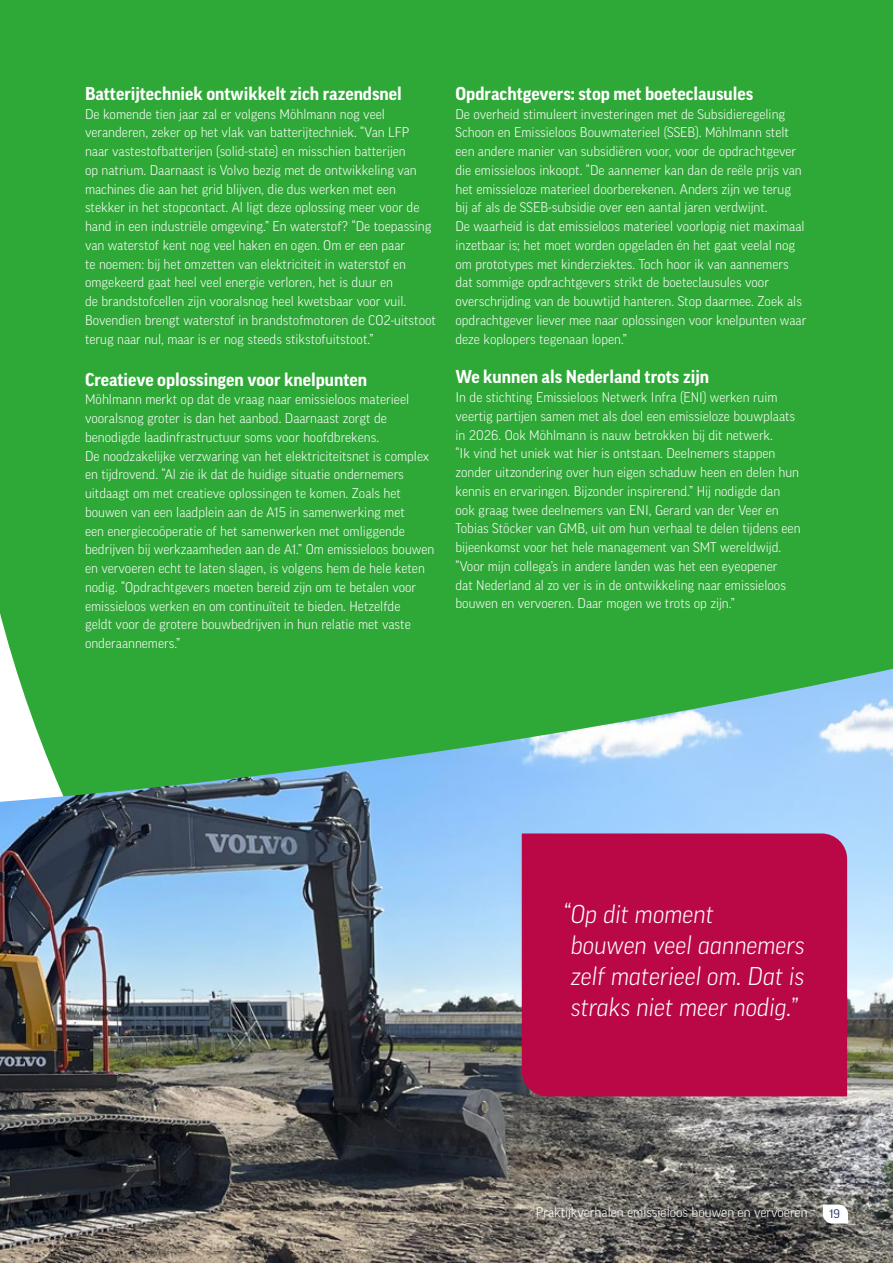
<style>
.page{position:relative;width:893px;height:1263px;background:#fff}
.page>*{position:absolute;margin:0;border:0;box-sizing:border-box;transform-origin:0 0}
.t1{font:italic 300 24.9px/31px "Good Pro";color:#fff}
.t2{font:700 18px "Good Pro";color:#fff}
.t3{font:300 13.5px/18.8px "Good Pro";color:#fff}
.t4{font:12px "Good Pro";color:#192a67}
</style>
<div class="page">
<div style="left:0;top:0;width:893px;height:669px;background:#2ea836"></div>
<img style="left:0;top:669px;width:893px;height:594px">
<div style="left:522px;top:833px;width:325px;height:263px;background:#b90845"></div>
<svg style="left:823px;top:1204px;width:25px;height:19px"></svg>
<h2 class="t2" style="left:85px;top:83px;width:318px">Batterijtechniek ontwikkelt zich razendsnel</h2>
<p class="t3" style="left:85px;top:104px;width:352px">De komende tien jaar zal er volgens Möhlmann nog veel veranderen, zeker op het vlak van batterijtechniek. “Van LFP naar vastestofbatterijen (solid-state) en misschien batterijen<br>op natrium. Daarnaast is Volvo bezig met de ontwikkeling van machines die aan het grid blijven, die dus werken met een stekker in het stopcontact. Al ligt deze oplossing meer voor de hand in een industriële omgeving.” En waterstof? “De toepassing van waterstof kent nog veel haken en ogen. Om er een paar<br>te noemen: bij het omzetten van elektriciteit in waterstof en omgekeerd gaat heel veel energie verloren, het is duur en<br>de brandstofcellen zijn vooralsnog heel kwetsbaar voor vuil.<br>Bovendien brengt waterstof in brandstofmotoren de CO2-uitstoot terug naar nul, maar is er nog steeds stikstofuitstoot.”</p>
<h2 class="t2" style="left:85px;top:369px;width:284px">Creatieve oplossingen voor knelpunten</h2>
<p class="t3" style="left:85px;top:390px;width:351px">Möhlmann merkt op dat de vraag naar emissieloos materieel vooralsnog groter is dan het aanbod. Daarnaast zorgt de benodigde laadinfrastructuur soms voor hoofdbrekens.<br>De noodzakelijke verzwaring van het elektriciteitsnet is complex en tijdrovend. “Al zie ik dat de huidige situatie ondernemers uitdaagt om met creatieve oplossingen te komen. Zoals het bouwen van een laadplein aan de A15 in samenwerking met<br>een energiecoöperatie of het samenwerken met omliggende bedrijven bij werkzaamheden aan de A1.” Om emissieloos bouwen en vervoeren echt te laten slagen, is volgens hem de hele keten nodig. “Opdrachtgevers moeten bereid zijn om te betalen voor emissieloos werken en om continuïteit te bieden. Hetzelfde<br>geldt voor de grotere bouwbedrijven in hun relatie met vaste onderaannemers.”</p>
<h2 class="t2" style="left:455px;top:83px;width:299px">Opdrachtgevers: stop met boeteclausules</h2>
<p class="t3" style="left:455px;top:104px;width:352px">De overheid stimuleert investeringen met de Subsidieregeling Schoon en Emissieloos Bouwmaterieel (SSEB). Möhlmann stelt een andere manier van subsidiëren voor, voor de opdrachtgever die emissieloos inkoopt. “De aannemer kan dan de reële prijs van het emissieloze materieel doorberekenen. Anders zijn we terug bij af als de SSEB-subsidie over een aantal jaren verdwijnt.<br>De waarheid is dat emissieloos materieel voorlopig niet maximaal inzetbaar is; het moet worden opgeladen én het gaat veelal nog om prototypes met kinderziektes. Toch hoor ik van aannemers dat sommige opdrachtgevers strikt de boeteclausules voor overschrijding van de bouwtijd hanteren. Stop daarmee. Zoek als opdrachtgever liever mee naar oplossingen voor knelpunten waar deze koplopers tegenaan lopen.”</p>
<h2 class="t2" style="left:455px;top:367px;width:255px">We kunnen als Nederland trots zijn</h2>
<p class="t3" style="left:455px;top:388px;width:347px">In de stichting Emissieloos Netwerk Infra (ENI) werken ruim veertig partijen samen met als doel een emissieloze bouwplaats in 2026. Ook Möhlmann is nauw betrokken bij dit netwerk.<br>“Ik vind het uniek wat hier is ontstaan. Deelnemers stappen zonder uitzondering over hun eigen schaduw heen en delen hun kennis en ervaringen. Bijzonder inspirerend.” Hij nodigde dan ook graag twee deelnemers van ENI, Gerard van der Veer en Tobias Stöcker van GMB, uit om hun verhaal te delen tijdens een bijeenkomst voor het hele management van SMT wereldwijd. “Voor mijn collega’s in andere landen was het een eyeopener<br>dat Nederland al zo ver is in de ontwikkeling naar emissieloos bouwen en vervoeren. Daar mogen we trots op zijn.”</p>
<h1 class="t1" style="left:563px;top:898px;width:243px">“Op dit moment<br>bouwen veel aannemers zelf materieel om. Dat is straks niet meer nodig.”</h1>
<p class="t3" style="left:536px;top:1202px;width:273px">Praktijkverhalen emissieloos bouwen en vervoeren</p>
<p class="t4" style="left:829px;top:1207px;width:12px">19</p>
</div>
